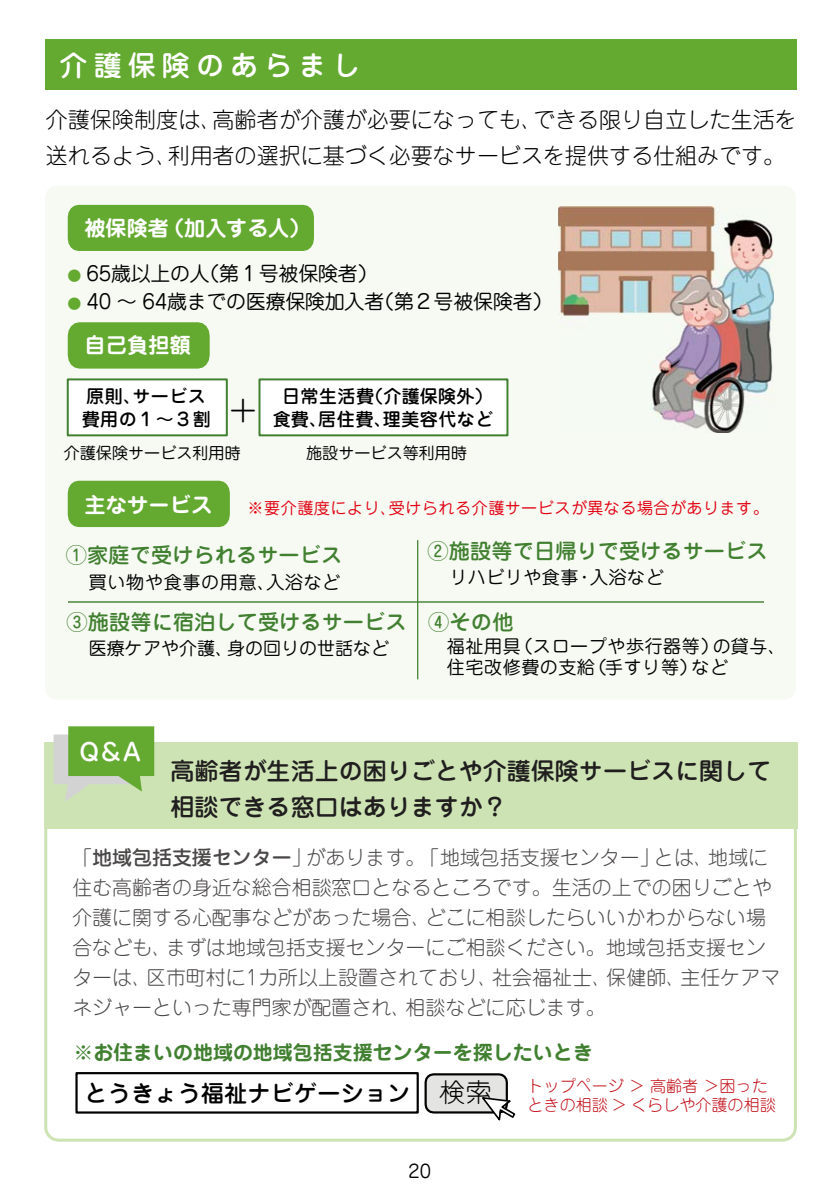
<style>
.page{position:relative;width:840px;height:1191px;background:#fff}
.page>*{position:absolute;margin:0;border:0;box-sizing:border-box;transform-origin:0 0}
.t1{font:500 28px "Jun 34 Pro";letter-spacing:.215em;color:#fff}
.t2{font:500 24px/36px "Jun 34 Pro";color:#201e1e}
.t3{font:500 24px "Jun 34 Pro";color:#fff}
.t4{font:500 23px "Jun 34 Pro";letter-spacing:.01em;color:#000}
.t5{font:300 22px/36px "Jun 101 Pro";color:#000}
.t6{font:500 21.2px "Jun 34 Pro";letter-spacing:.01em;color:#428031}
.t7{font:700 21.2px "Jun 501 Pro";letter-spacing:.01em;color:#fff}
.t8{font:300 20px/30px "Jun 101 Pro";color:#4b4848}
.t9{font:20px "Jun 201 Pro";letter-spacing:-.01em;color:#000}
.t10{font:700 20px "Jun 501 Pro";color:#428031}
.t11{font:18px/21.6px "Jun 201 Pro";letter-spacing:.025em;color:#000}
.t12{font:500 18px/22.6px "Jun 34 Pro";letter-spacing:.025em;color:#000}
.t13{font:18px "Jun 201 Pro";color:#000}
.t14{font:16px "Jun 201 Pro";letter-spacing:.03em;color:#e10314}
.t15{font:300 16px/19.2px "Jun 101 Pro";color:#c20e17}
.t16{font:16px "Jun 201 Pro";color:#000}
.s1{font-size:14px;color:#64a930}
.s2{font-family:"Jun 101 Pro";font-weight:300;font-size:34px}
.s3{font-family:"Jun 34 Pro";font-weight:500}
.s4{font-family:"Jun 101 Pro";font-weight:300;font-size:26px}
</style>
<div class="page">
<div style="left:45px;top:39px;width:751px;height:51px;background:#64a930"></div>
<div style="left:45px;top:186px;width:750px;height:513px;background:#f6faf2"></div>
<div style="left:68px;top:205px;width:246px;height:46px;background:#64a930"></div>
<div style="left:68px;top:322px;width:141px;height:46px;background:#64a930"></div>
<div style="left:68px;top:379px;width:159px;height:56px;background:#fff"></div>
<div style="left:67px;top:378px;width:161px;height:58px;border:2px solid #428031"></div>
<div style="left:259px;top:379px;width:248px;height:56px;background:#fff"></div>
<div style="left:258px;top:378px;width:250px;height:58px;border:2px solid #428031"></div>
<div style="left:68px;top:481px;width:162px;height:46px;background:#64a930"></div>
<hr style="left:68px;top:601px;width:695px;height:1px;background:#428031">
<hr style="left:417px;top:540px;width:1px;height:139px;background:#428031">
<img style="left:558px;top:207px;width:215px;height:226px">
<div style="left:75px;top:1072px;width:343px;height:41px;border:2px solid #000"></div>
<svg style="left:424px;top:1073px;width:92px;height:48px"></svg>
<div style="left:44px;top:742px;width:752px;height:86px;background:#cde3b4"></div>
<svg style="left:54px;top:726px;width:100px;height:75px"></svg>
<h1 class="t1" style="left:60px;top:43px;width:302px">介護保険のあらまし</h1>
<p class="t5" style="left:46px;top:99px;width:752px">介護保険制度は、高齢者が介護が必要になっても、できる限り自立した生活を送れるよう、利用者の選択に基づく必要なサービスを提供する仕組みです。</p>
<p class="t7" style="left:84px;top:211px;width:227px">被保険者（加入する人）</p>
<p class="t9" style="left:68px;top:257px;width:311px"><span class="s1">●</span> 65歳以上の人（第１号被保険者）</p>
<p class="t9" style="left:68px;top:285px;width:486px"><span class="s1">●</span> 40 ～ 64歳までの医療保険加入者（第２号被保険者）</p>
<p class="t7" style="left:84px;top:328px;width:108px">自己負担額</p>
<p class="t12" style="left:82px;top:383px;width:130px">原則、サービス費用の１～３割</p>
<p class="t12" style="left:230px;top:383px;width:265px;text-align:right">日常生活費（介護保険外）<br><span class="s2">+</span> 食費、居住費、理美容代など</p>
<p class="t16" style="left:64px;top:440px;width:178px">介護保険サービス利用時</p>
<p class="t16" style="left:306px;top:440px;width:162px">施設サービス等利用時</p>
<p class="t7" style="left:84px;top:488px;width:129px">主なサービス</p>
<p class="t6" style="left:66px;top:538px;width:278px">①家庭で受けられるサービス</p>
<p class="t11" style="left:89px;top:569px;width:253px">買い物や食事の用意、入浴など</p>
<p class="t14" style="left:247px;top:495px;width:522px">※要介護度により、受けられる介護サービスが異なる場合があります。</p>
<p class="t6" style="left:427px;top:534px;width:341px">②施設等で日帰りで受けるサービス</p>
<p class="t11" style="left:449px;top:564px;width:216px">リハビリや食事・入浴など</p>
<p class="t6" style="left:428px;top:605px;width:87px">④その他</p>
<p class="t11" style="left:446px;top:633px;width:340px">福祉用具（スロープや歩行器等）の貸与、住宅改修費の支給（手すり等）など</p>
<p class="t6" style="left:66px;top:605px;width:341px">③施設等に宿泊して受けるサービス</p>
<p class="t13" style="left:89px;top:634px;width:301px">医療ケアや介護、身の回りの世話など</p>
<p class="t3" style="left:79px;top:733px;width:63px">Q&amp;A</p>
<p class="t2" style="left:170px;top:750px;width:601px">高齢者が生活上の困りごとや介護保険サービスに関して相談できる窓口はありますか？</p>
<p class="t8" style="left:72px;top:840px;width:709px">「<span class="s3">地域包括支援センター</span>」があります。「地域包括支援センター」とは、地域に住む高齢者の身近な総合相談窓口となるところです。生活の上での困りごとや介護に関する心配事などがあった場合、どこに相談したらいいかわからない場合なども、まずは地域包括支援センターにご相談ください。地域包括支援センターは、区市町村に1カ所以上設置されており、社会福祉士、保健師、主任ケアマネジャーといった専門家が配置され、相談などに応じます。</p>
<p class="t10" style="left:73px;top:1036px;width:520px">※お住まいの地域の地域包括支援センターを探したいとき</p>
<p class="t4" style="left:84px;top:1075px;width:408px">とうきょう福祉ナビゲーション <span class="s4">検索</span></p>
<p class="t15" style="left:527px;top:1074px;width:250px">トップページ＞高齢者＞困ったときの相談 &gt; くらしや介護の相談</p>
<p class="t11" style="left:408px;top:1158px;width:24px">20</p>
</div>
